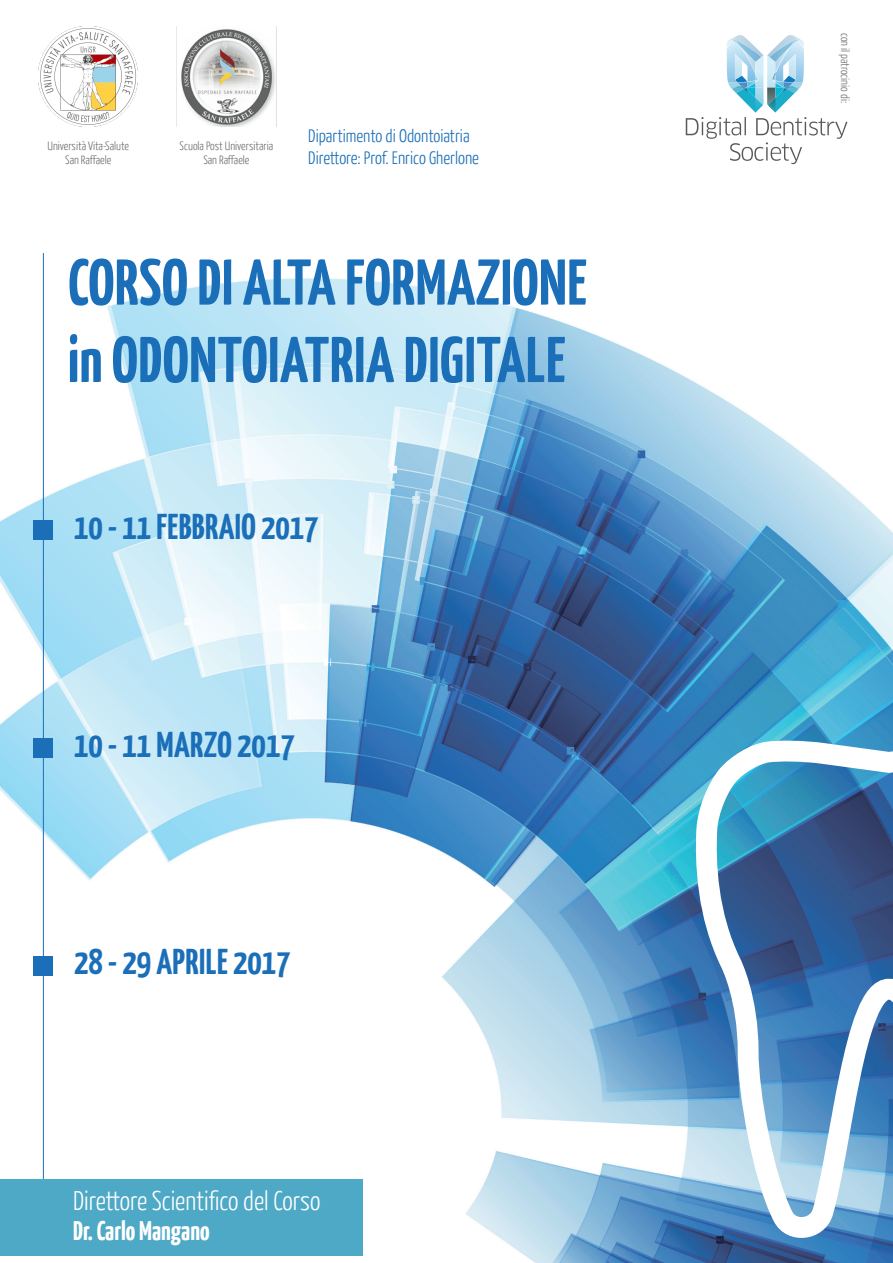
<style>
.page{position:relative;width:893px;height:1263px;background:#fff}
.page>*{position:absolute;margin:0;border:0;box-sizing:border-box;transform-origin:0 0}
.t1{font:700 64.5px "Yanone Kaffeesatz";letter-spacing:.01em;color:#1a6fb8}
.t2{font:700 36px "Yanone Kaffeesatz";letter-spacing:.01em;color:#1a6fb8}
.t3{font:300 27px "Yanone Kaffeesatz";color:#fff}
.t4{font:700 27px "Yanone Kaffeesatz";color:#fff}
.t5{font:300 18px "Yanone Kaffeesatz";color:#1a6fb8}
.t6{font:300 12px "Yanone Kaffeesatz";color:#6c6d70}
</style>
<div class="page">
<img style="left:733px;top:35px;width:13px;height:3px">
<img style="left:785px;top:35px;width:12px;height:3px">
<svg style="left:686px;top:38px;width:161px;height:126px"></svg>
<img style="left:39px;top:27px;width:99px;height:99px">
<img style="left:181px;top:29px;width:95px;height:97px">
<img style="left:0;top:275px;width:893px;height:988px">
<svg style="left:689px;top:726px;width:204px;height:535px"></svg>
<div style="left:34px;top:520px;width:19px;height:19px;background:#1a6fb8"></div>
<div style="left:34px;top:738px;width:19px;height:19px;background:#1a6fb8"></div>
<div style="left:34px;top:956px;width:19px;height:19px;background:#1a6fb8"></div>
<hr style="left:43px;top:253px;width:1px;height:926px;background:#1a6fb8">
<div style="left:0;top:1179px;width:363px;height:76px;background:#4ea9c7"></div>
<p class="t6" style="left:48px;top:138px;width:83px">Università Vita-Salute</p>
<p class="t6" style="left:65px;top:152px;width:47px">San Raffaele</p>
<p class="t6" style="left:180px;top:138px;width:95px">Scuola Post Universitaria</p>
<p class="t6" style="left:203px;top:152px;width:47px">San Raffaele</p>
<p class="t5" style="left:308px;top:125px;width:163px">Dipartimento di Odontoiatria</p>
<p class="t5" style="left:308px;top:147px;width:172px">Direttore: Prof. Enrico Gherlone</p>
<p class="t1" style="left:68px;top:240px;width:520px">CORSO DI ALTA FORMAZIONE</p>
<p class="t1" style="left:68px;top:317px;width:499px">in ODONTOIATRIA DIGITALE</p>
<p class="t2" style="left:74px;top:503px;width:246px">10 - 11 FEBBRAIO 2017</p>
<p class="t2" style="left:74px;top:721px;width:222px">10 - 11 MARZO 2017</p>
<p class="t2" style="left:74px;top:938px;width:218px">28 - 29 APRILE 2017</p>
<p class="t3" style="left:73px;top:1184px;width:249px">Direttore Scientifico del Corso</p>
<p class="t4" style="left:73px;top:1213px;width:138px">Dr. Carlo Mangano</p>
<p class="t6" style="left:853px;top:33px;width:72px;rotate:90deg">con il patrocinio di:</p>
</div>
